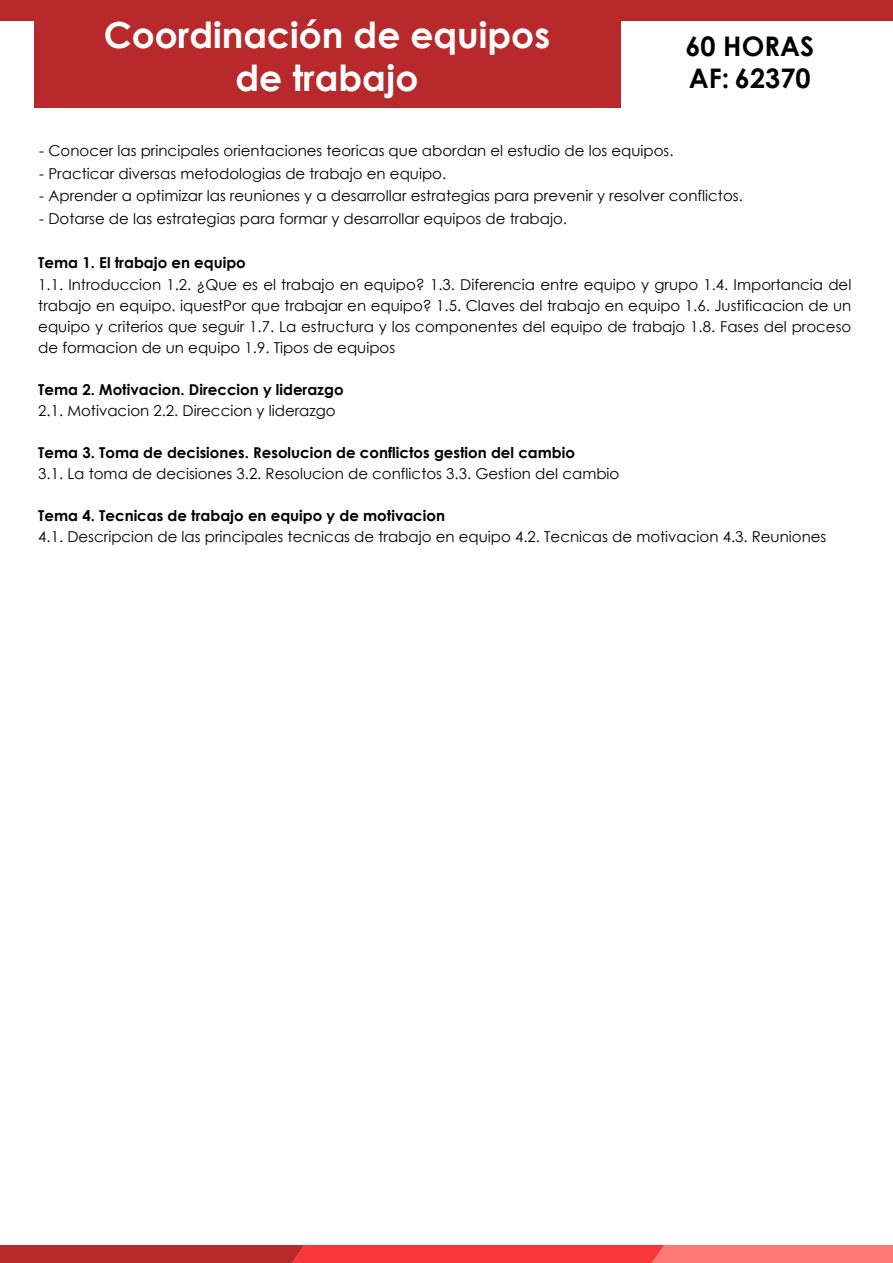
<style>
.page{position:relative;width:893px;height:1263px;background:#fff}
.page>*{position:absolute;margin:0;border:0;box-sizing:border-box;transform-origin:0 0}
.t1{font:700 36px/43.2px "Century Gothic";color:#fff;text-align:center}
.t2{font:700 27px/32.4px "Century Gothic";color:#000}
.t3{font:15px/21px "Century Gothic";color:#000;text-align:justify}
.t4{font:700 15px "Century Gothic";color:#000}
</style>
<div class="page">
<div style="left:0;top:0;width:893px;height:21px;background:#b7292b"></div>
<div style="left:34px;top:0;width:586px;height:107px;background:#b7292b"></div>
<svg style="left:0;top:1245px;width:893px;height:18px;background:#e34444"></svg>
<h1 class="t1" style="left:104px;top:12px;width:448px">Coordinación de equipos de trabajo</h1>
<h2 class="t2" style="left:685px;top:29px;width:130px">60 HORAS<br>AF: 62370</h2>
<p class="t3" style="left:39px;top:140px;width:636px">- Conocer las principales orientaciones teoricas que abordan el estudio de los equipos.</p>
<p class="t3" style="left:39px;top:162px;width:408px">- Practicar diversas metodologias de trabajo en equipo.</p>
<p class="t3" style="left:39px;top:185px;width:705px">- Aprender a optimizar las reuniones y a desarrollar estrategias para prevenir y resolver conflictos.</p>
<p class="t3" style="left:39px;top:207px;width:529px">- Dotarse de las estrategias para formar y desarrollar equipos de trabajo.</p>
<p class="t4" style="left:38px;top:252px;width:209px">Tema 1. El trabajo en equipo</p>
<p class="t3" style="left:38px;top:273px;width:814px">1.1. Introduccion 1.2. ¿Que es el trabajo en equipo? 1.3. Diferencia entre equipo y grupo 1.4. Importancia del trabajo en equipo. iquestPor que trabajar en equipo? 1.5. Claves del trabajo en equipo 1.6. Justificacion de un equipo y criterios que seguir 1.7. La estructura y los componentes del equipo de trabajo 1.8. Fases del proceso de formacion de un equipo 1.9. Tipos de equipos</p>
<p class="t4" style="left:38px;top:378px;width:307px">Tema 2. Motivacion. Direccion y liderazgo</p>
<p class="t3" style="left:38px;top:399px;width:299px">2.1. Motivacion 2.2. Direccion y liderazgo</p>
<p class="t4" style="left:38px;top:441px;width:538px">Tema 3. Toma de decisiones. Resolucion de conflictos gestion del cambio</p>
<p class="t3" style="left:38px;top:462px;width:583px">3.1. La toma de decisiones 3.2. Resolucion de conflictos 3.3. Gestion del cambio</p>
<p class="t4" style="left:38px;top:504px;width:408px">Tema 4. Tecnicas de trabajo en equipo y de motivacion</p>
<p class="t3" style="left:38px;top:525px;width:790px">4.1. Descripcion de las principales tecnicas de trabajo en equipo 4.2. Tecnicas de motivacion 4.3. Reuniones</p>
</div>
